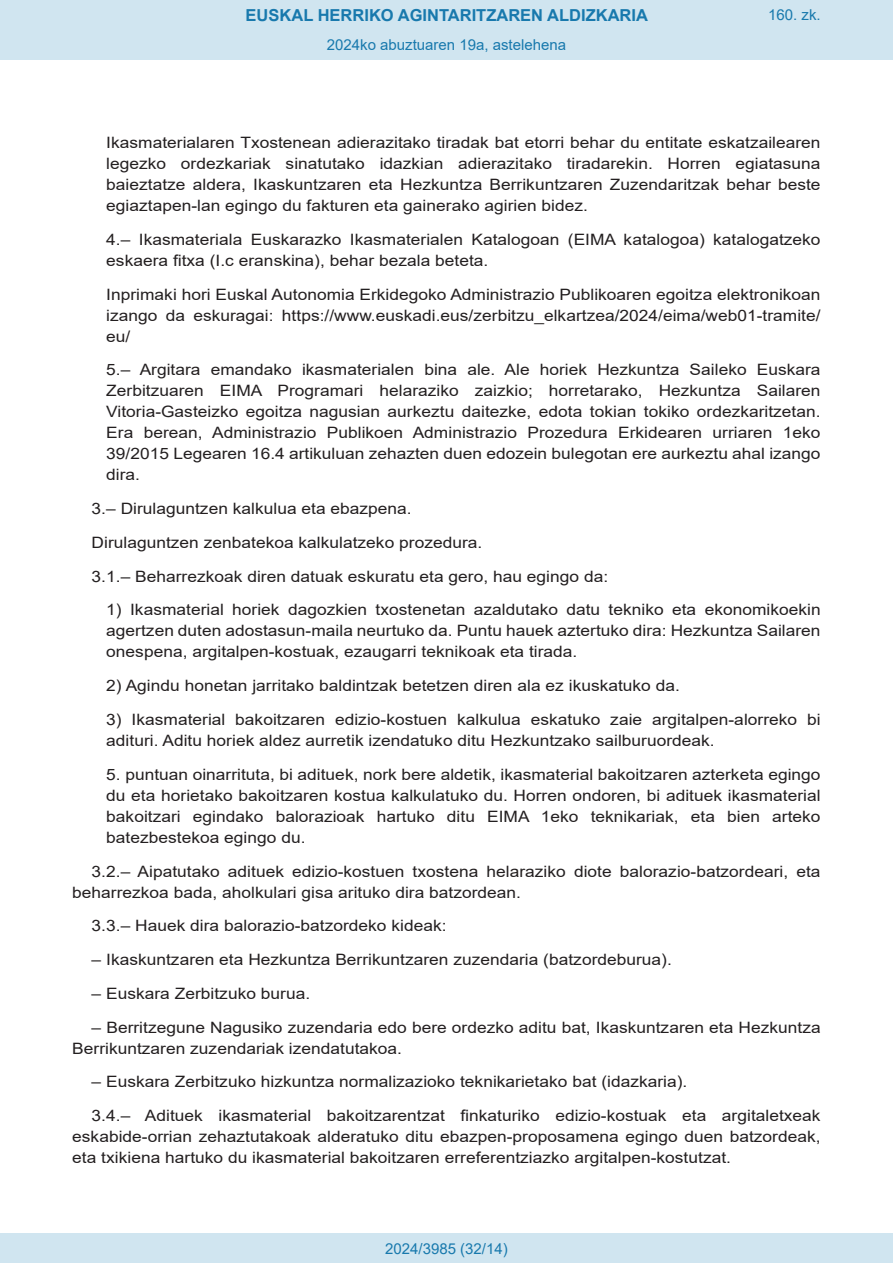
<style>
.page{position:relative;width:893px;height:1263px;background:#fff}
.page>*{position:absolute;margin:0;border:0;box-sizing:border-box;transform-origin:0 0}
.t1{font:700 16.5px "Arial";color:#1879ad}
.BOPVDetalle1{font:15.6px/21px "Arial";color:#231f20;text-align:justify;scale:1.11 1}
.BOPVDetalle{font:15.6px/21px "Arial";color:#231f20;scale:1.11 1}
.Paginacion_Centro{font:15px "Arial";color:#1879ad}
</style>
<div class="page">
<div style="left:0;top:0;width:893px;height:60px;background:#d0e5f0"></div>
<div style="left:0;top:1233px;width:893px;height:30px;background:#d0e5f0"></div>
<p class="t1" style="left:246px;top:3px;width:404px">EUSKAL HERRIKO AGINTARITZAREN ALDIZKARIA</p>
<p class="Paginacion_Centro" style="left:327px;top:35px;width:241px">2024ko abuztuaren 19a, astelehena</p>
<p class="Paginacion_Centro" style="left:768px;top:5px;width:54px">160. zk.</p>
<p class="BOPVDetalle1" style="left:106px;top:132px;width:645px">Ikasmaterialaren Txostenean adierazitako tiradak bat etorri behar du entitate eskatzailearen legezko ordezkariak sinatutako idazkian adierazitako tiradarekin. Horren egiatasuna baieztatze aldera, Ikaskuntzaren eta Hezkuntza Berrikuntzaren Zuzendaritzak behar beste egiaztapen-lan egingo du fakturen eta gainerako agirien bidez.</p>
<p class="BOPVDetalle1" style="left:106px;top:229px;width:645px">4.– Ikasmateriala Euskarazko Ikasmaterialen Katalogoan (EIMA katalogoa) katalogatzeko eskaera fitxa (I.c eranskina), behar bezala beteta.</p>
<p class="BOPVDetalle1" style="left:106px;top:284px;width:645px">Inprimaki hori Euskal Autonomia Erkidegoko Administrazio Publikoaren egoitza elektronikoan izango da eskuragai: https://www.euskadi.eus/zerbitzu_elkartzea/2024/eima/web01-tramite/ eu/</p>
<p class="BOPVDetalle1" style="left:106px;top:359px;width:645px">5.– Argitara emandako ikasmaterialen bina ale. Ale horiek Hezkuntza Saileko Euskara Zerbitzuaren EIMA Programari helaraziko zaizkio; horretarako, Hezkuntza Sailaren Vitoria-Gasteizko egoitza nagusian aurkeztu daitezke, edota tokian tokiko ordezkaritzetan.<br>Era berean, Administrazio Publikoen Administrazio Prozedura Erkidearen urriaren 1eko 39/2015 Legearen 16.4 artikuluan zehazten duen edozein bulegotan ere aurkeztu ahal izango dira.</p>
<p class="BOPVDetalle" style="left:92px;top:498px;width:290px">3.– Dirulaguntzen kalkulua eta ebazpena.</p>
<p class="BOPVDetalle" style="left:92px;top:532px;width:353px">Dirulaguntzen zenbatekoa kalkulatzeko prozedura.</p>
<p class="BOPVDetalle" style="left:92px;top:566px;width:467px">3.1.– Beharrezkoak diren datuak eskuratu eta gero, hau egingo da:</p>
<p class="BOPVDetalle1" style="left:106px;top:599px;width:645px">1) Ikasmaterial horiek dagozkien txostenetan azaldutako datu tekniko eta ekonomikoekin agertzen duten adostasun-maila neurtuko da. Puntu hauek aztertuko dira: Hezkuntza Sailaren onespena, argitalpen-kostuak, ezaugarri teknikoak eta tirada.</p>
<p class="BOPVDetalle1" style="left:106px;top:675px;width:518px">2) Agindu honetan jarritako baldintzak betetzen diren ala ez ikuskatuko da.</p>
<p class="BOPVDetalle1" style="left:106px;top:709px;width:645px">3) Ikasmaterial bakoitzaren edizio-kostuen kalkulua eskatuko zaie argitalpen-alorreko bi adituri. Aditu horiek aldez aurretik izendatuko ditu Hezkuntzako sailburuordeak.</p>
<p class="BOPVDetalle1" style="left:106px;top:764px;width:645px">5. puntuan oinarrituta, bi adituek, nork bere aldetik, ikasmaterial bakoitzaren azterketa egingo du eta horietako bakoitzaren kostua kalkulatuko du. Horren ondoren, bi adituek ikasmaterial bakoitzari egindako balorazioak hartuko ditu EIMA 1eko teknikariak, eta bien arteko batezbestekoa egingo du.</p>
<p class="BOPVDetalle" style="left:72px;top:860px;width:676px;text-indent:19px">3.2.– Aipatutako adituek edizio-kostuen txostena helaraziko diote balorazio-batzordeari, eta beharrezkoa bada, aholkulari gisa arituko dira batzordean.</p>
<p class="BOPVDetalle" style="left:92px;top:915px;width:321px">3.3.– Hauek dira balorazio-batzordeko kideak:</p>
<p class="BOPVDetalle" style="left:92px;top:949px;width:524px">– Ikaskuntzaren eta Hezkuntza Berrikuntzaren zuzendaria (batzordeburua).</p>
<p class="BOPVDetalle" style="left:92px;top:983px;width:198px">– Euskara Zerbitzuko burua.</p>
<p class="BOPVDetalle" style="left:72px;top:1016px;width:676px;text-indent:19px">– Berritzegune Nagusiko zuzendaria edo bere ordezko aditu bat, Ikaskuntzaren eta Hezkuntza<br>Berrikuntzaren zuzendariak izendatutakoa.</p>
<p class="BOPVDetalle" style="left:92px;top:1071px;width:538px">– Euskara Zerbitzuko hizkuntza normalizazioko teknikarietako bat (idazkaria).</p>
<p class="BOPVDetalle" style="left:72px;top:1105px;width:676px;text-align:justify;text-indent:19px">3.4.– Adituek ikasmaterial bakoitzarentzat finkaturiko edizio-kostuak eta argitaletxeak eskabide-orrian zehaztutakoak alderatuko ditu ebazpen-proposamena egingo duen batzordeak, eta txikiena hartuko du ikasmaterial bakoitzaren erreferentziazko argitalpen-kostutzat.</p>
<p class="Paginacion_Centro" style="left:385px;top:1238px;width:124px">2024/3985 (32/14)</p>
</div>
